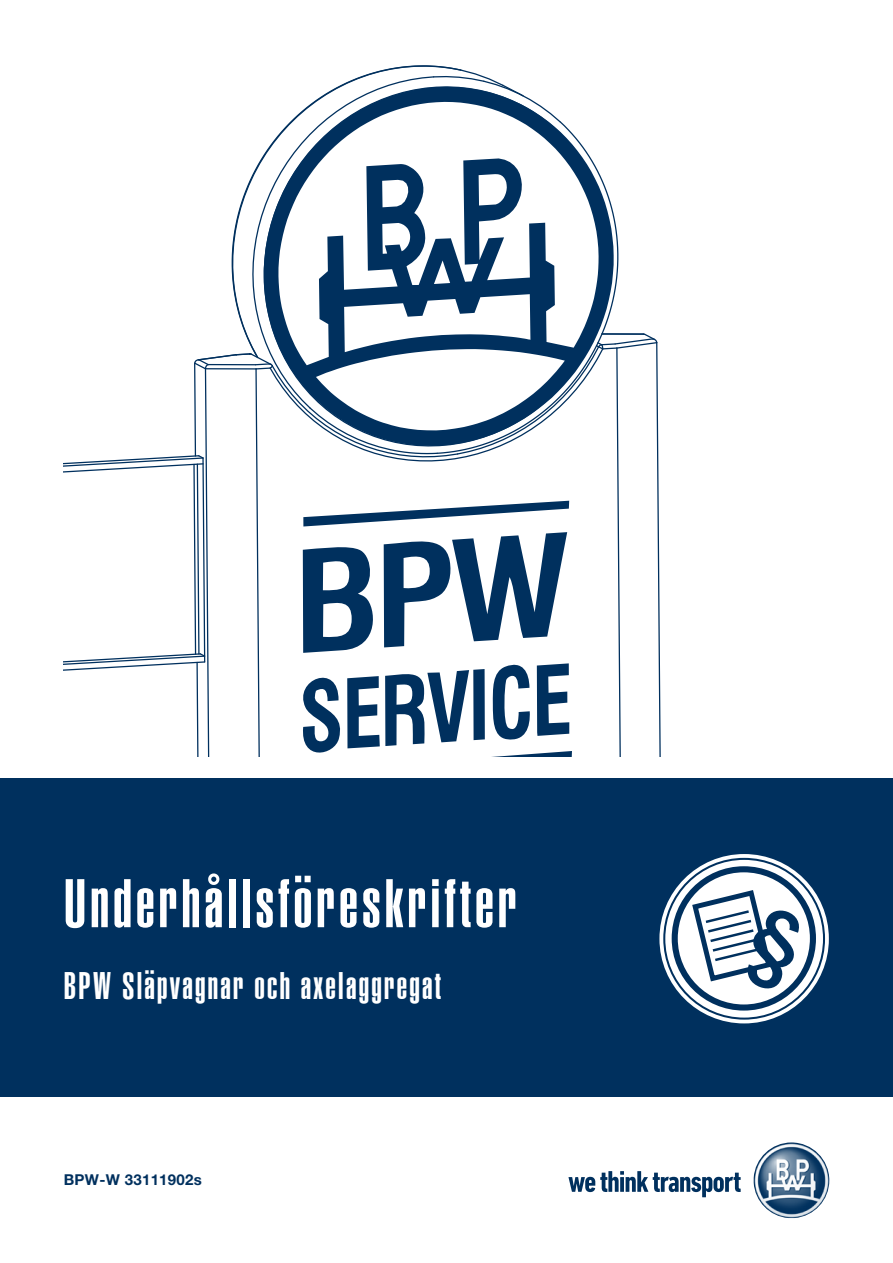
<style>
.page{position:relative;width:893px;height:1263px;background:#fff}
.page>*{position:absolute;margin:0;border:0;box-sizing:border-box;transform-origin:0 0}
.t1{font:67.5px "Helvetica Com Ult Compressed";letter-spacing:.06em;color:#fff}
.t2{font:37.5px "Helvetica Com Ult Compressed";letter-spacing:.06em;color:#fff}
.t3{font:700 15px "Helvetica Neue LTW1 G";letter-spacing:.02em;color:#00305e}
</style>
<div class="page">
<div style="left:0;top:778px;width:893px;height:319px;background:#00305e"></div>
<svg style="left:662px;top:856px;width:164px;height:165px;fill:#fff"></svg>
<div style="left:659px;top:854px;width:170px;height:169px;border:5px solid #fff;border-radius:50%"></div>
<div style="left:672px;top:866px;width:144px;height:144px;border:6px solid #00305e;border-radius:50%"></div>
<svg style="left:231px;top:65px;width:223px;height:268px"></svg>
<svg style="left:432px;top:68px;width:74px;height:18px"></svg>
<svg style="left:252px;top:75px;width:183px;height:258px"></svg>
<svg style="left:264px;top:87px;width:350px;height:246px"></svg>
<svg style="left:64px;top:333px;width:597px;height:424px"></svg>
<img style="left:754px;top:1142px;width:75px;height:76px;border-radius:36px">
<svg style="left:568px;top:1171px;width:173px;height:26px"></svg>
<svg style="left:689px;top:887px;width:119px;height:107px"></svg>
<h1 class="t1" style="left:64px;top:865px;width:454px">Underhållsföreskrifter</h1>
<p class="t2" style="left:64px;top:964px;width:379px">BPW Släpvagnar och axelaggregat</p>
<p class="t3" style="left:64px;top:1170px;width:140px">BPW-W 33111902s</p>
</div>
